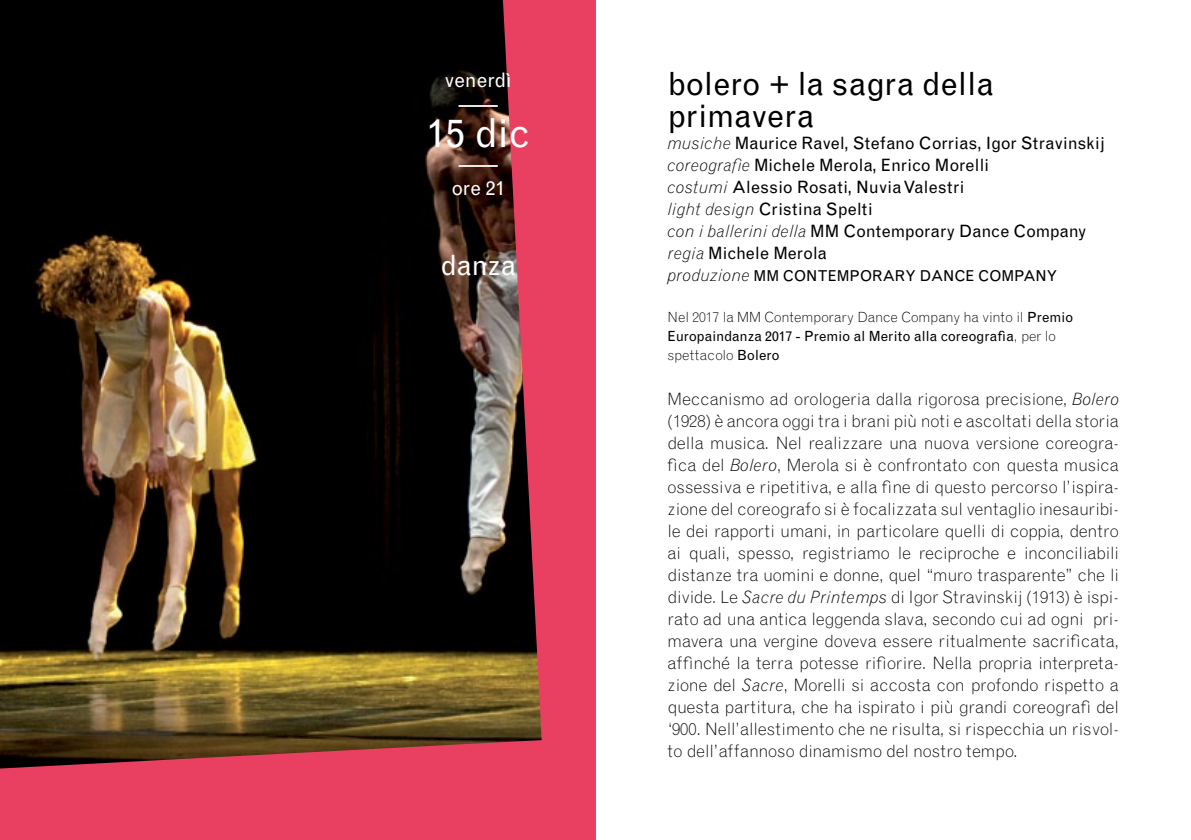
<style>
.page{position:relative;width:1191px;height:840px;background:#fff}
.page>*{position:absolute;margin:0;border:0;box-sizing:border-box;transform-origin:0 0}
.t1{font:40px "Grotesque MT Std";color:#fff}
.t2{font:32px/32px "Grotesque MT Std";letter-spacing:.005em;color:#000}
.t3{font:28px "Grotesque MT Std";letter-spacing:-.005em;color:#fff}
.t4{font:20px/24px "Grotesque MT Std";letter-spacing:-.005em;color:#fff;text-align:center}
.t5{font:300 17px/22px "Grotesque MT Std";letter-spacing:-.01em;color:#000;text-align:justify}
.t6{font:17px/22px "Grotesque MT Std";color:#000}
.t7{font:15px "Grotesque MT Std";color:#000}
.t8{font:300 14px/19px "Grotesque MT Std";letter-spacing:-.01em;color:#000}
.s1{font-weight:300;font-style:italic}
.s2{font-weight:300;font-style:italic;font-size:17px}
.s3{font-weight:400}
.s4{font-style:italic}
</style>
<div class="page">
<div style="left:0;top:0;width:595px;height:839px;background:#e94062"></div>
<img style="left:0;top:0;width:541px;height:768px">
<p class="t4" style="left:445px;top:68px;width:68px">venerdì ––––</p>
<h1 class="t1" style="left:426px;top:109px;width:105px">15 dic</h1>
<p class="t4" style="left:451px;top:152px;width:55px">–––– ore 21</p>
<h3 class="t3" style="left:440px;top:248px;width:77px">danza</h3>
<h2 class="t2" style="left:667px;top:68px;width:328px">bolero + la sagra della primavera</h2>
<p class="t6" style="left:667px;top:132px;width:439px"><span class="s1">musiche</span> Maurice Ravel, Stefano Corrias, Igor Stravinskij <span class="s1">coreografie</span> Michele Merola, Enrico Morelli<br><span class="s1">costumi</span> Alessio Rosati, Nuvia Valestri<br><span class="s1">light design</span> Cristina Spelti<br><span class="s1">con i ballerini della</span> MM Contemporary Dance Company <span class="s1">regia</span> Michele Merola</p>
<p class="t7" style="left:667px;top:267px;width:391px"><span class="s2">produzione</span> MM CONTEMPORARY DANCE COMPANY</p>
<p class="t8" style="left:667px;top:308px;width:407px">Nel 2017 la MM Contemporary Dance Company ha vinto il <span class="s3">Premio<br>Europaindanza 2017 - Premio al Merito alla coreografia</span>, per lo spettacolo <span class="s3">Bolero</span></p>
<p class="t5" style="left:667px;top:387px;width:453px">Meccanismo ad orologeria dalla rigorosa precisione, <span class="s4">Bolero </span>(1928) è ancora oggi tra i brani più noti e ascoltati della storia della musica. Nel realizzare una nuova versione coreogra&shy;fica del <span class="s4">Bolero</span>, Merola si è confrontato con questa musica ossessiva e ripetitiva, e alla fine di questo percorso l’ispira&shy;zione del coreografo si è focalizzata sul ventaglio inesauribi&shy;le dei rapporti umani, in particolare quelli di coppia, dentro ai quali, spesso, registriamo le reciproche e inconciliabili distanze tra uomini e donne, quel “muro trasparente” che li divide. Le <span class="s4">Sacre du Printemps</span> di Igor Stravinskij (1913) è ispi&shy;rato ad una antica leggenda slava, secondo cui ad ogni pri&shy;mavera una vergine doveva essere ritualmente sacrificata, affinché la terra potesse rifiorire. Nella propria interpreta&shy;zione del <span class="s4">Sacre</span>, Morelli si accosta con profondo rispetto a questa partitura, che ha ispirato i più grandi coreografi del ‘900. Nell’allestimento che ne risulta, si rispecchia un risvol&shy;to dell’affannoso dinamismo del nostro tempo.</p>
</div>
